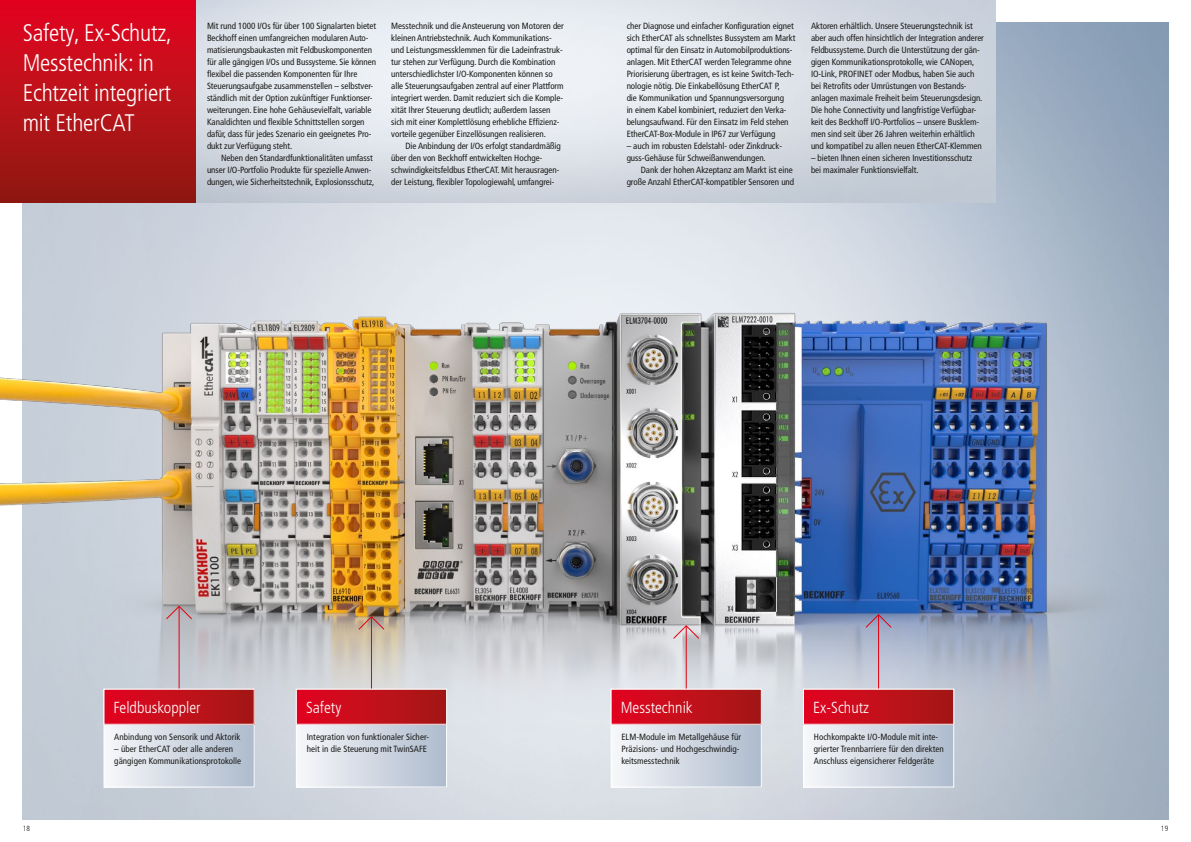
<style>
.page{position:relative;width:1191px;height:842px;background:#fff}
.page>*{position:absolute;margin:0;border:0;box-sizing:border-box;transform-origin:0 0}
.t1{font:300 condensed 24px/30px "Frutiger LT Pro";letter-spacing:-.01em;color:#fff}
.t2{font:300 condensed 16px "Frutiger LT Pro";color:#fff}
.t3{font:condensed 9px/12px "Frutiger LT Pro";letter-spacing:-.005em;color:#1a1a18}
.t4{font:300 condensed 7.5px "Frutiger LT Pro";color:#1a1a18}
</style>
<div class="page">
<img style="left:0;top:23px;width:1168px;height:796px">
<hr style="left:179px;top:607px;width:1px;height:91px;background:#e3000f">
<svg style="left:165px;top:605px;width:28px;height:15px"></svg>
<hr style="left:371px;top:617px;width:1px;height:81px;background:#e3000f">
<svg style="left:357px;top:615px;width:28px;height:16px"></svg>
<hr style="left:685px;top:626px;width:1px;height:82px;background:#e3000f">
<svg style="left:672px;top:624px;width:28px;height:16px"></svg>
<hr style="left:878px;top:615px;width:1px;height:81px;background:#e3000f">
<svg style="left:864px;top:613px;width:28px;height:16px"></svg>
<img style="left:196px;top:0;width:799px;height:203px">
<div style="left:611px;top:689px;width:150px;height:98px;background:linear-gradient(to right,#f7f7fa,#aebccd)"></div>
<div style="left:610px;top:689px;width:152px;height:98px;border:1px solid #fff"></div>
<div style="left:611px;top:689px;width:150px;height:35px;background:linear-gradient(to right,#e30420,#a31915)"></div>
<div style="left:610px;top:689px;width:152px;height:36px;border:1px solid #fff"></div>
<div style="left:803px;top:689px;width:150px;height:98px;background:linear-gradient(to right,#f7f8fa,#aebccd)"></div>
<div style="left:803px;top:689px;width:151px;height:98px;border:1px solid #fff"></div>
<div style="left:803px;top:689px;width:150px;height:35px;background:linear-gradient(to right,#e30420,#a31916)"></div>
<div style="left:803px;top:689px;width:151px;height:36px;border:1px solid #fff"></div>
<div style="left:296px;top:689px;width:150px;height:98px;background:linear-gradient(to right,#f7f8fa,#aebccd)"></div>
<div style="left:296px;top:689px;width:151px;height:98px;border:1px solid #fff"></div>
<div style="left:296px;top:689px;width:150px;height:35px;background:linear-gradient(to right,#e30420,#a31915)"></div>
<div style="left:296px;top:689px;width:151px;height:36px;border:1px solid #fff"></div>
<div style="left:104px;top:689px;width:150px;height:98px;background:linear-gradient(to right,#f7f7fa,#aebccd)"></div>
<div style="left:103px;top:689px;width:152px;height:98px;border:1px solid #fff"></div>
<div style="left:104px;top:689px;width:150px;height:35px;background:linear-gradient(to right,#e30420,#a31915)"></div>
<div style="left:103px;top:689px;width:152px;height:36px;border:1px solid #fff"></div>
<div style="left:0;top:0;width:196px;height:203px;background:linear-gradient(to bottom,#e50520,#8e1b11)"></div>
<h1 class="t1" style="left:23px;top:18px;width:151px">Safety, Ex-Schutz,<br>Messtechnik: in<br>Echtzeit integriert mit EtherCAT</h1>
<p class="t3" style="left:207px;top:20px;width:171px">Mit rund 1000 I/Os für über 100 Signalarten bietet Beckhoff einen umfangreichen modularen Auto&shy;matisierungsbaukasten mit Feldbuskomponenten für alle gängigen I/Os und Bussysteme. Sie können flexibel die passenden Komponenten für Ihre Steuerungsaufgabe zusammenstellen – selbstver&shy;ständlich mit der Option zukünftiger Funktionser&shy;weiterungen. Eine hohe Gehäusevielfalt, variable Kanaldichten und flexible Schnittstellen sorgen dafür, dass für jedes Szenario ein geeignetes Pro&shy;dukt zur Verfügung steht.</p>
<p class="t3" style="left:207px;top:152px;width:169px;text-indent:14px">Neben den Standardfunktionalitäten umfasst unser I/O-Portfolio Produkte für spezielle Anwen&shy;dungen, wie Sicherheitstechnik, Explosionsschutz,</p>
<p class="t3" style="left:391px;top:20px;width:174px">Messtechnik und die Ansteuerung von Motoren der kleinen Antriebstechnik. Auch Kommunikations&shy;und Leistungsmessklemmen für die Ladeinfrastruk&shy;tur stehen zur Verfügung. Durch die Kombination unterschiedlichster I/O-Komponenten können so alle Steuerungsaufgaben zentral auf einer Plattform integriert werden. Damit reduziert sich die Komple&shy;xität Ihrer Steuerung deutlich; außerdem lassen sich mit einer Komplettlösung erhebliche Effizienz&shy;vorteile gegenüber Einzellösungen realisieren.</p>
<p class="t3" style="left:391px;top:140px;width:171px;text-indent:14px">Die Anbindung der I/Os erfolgt standardmäßig über den von Beckhoff entwickelten Hochge&shy;schwindigkeitsfeldbus EtherCAT. Mit herausragen&shy;der Leistung, flexibler Topologiewahl, umfangrei-</p>
<p class="t3" style="left:626px;top:20px;width:170px">cher Diagnose und einfacher Konfiguration eignet sich EtherCAT als schnellstes Bussystem am Markt optimal für den Einsatz in Automobilproduktions&shy;anlagen. Mit EtherCAT werden Telegramme ohne Priorisierung übertragen, es ist keine Switch-Tech&shy;nologie nötig. Die Einkabellösung EtherCAT P,<br>die Kommunikation und Spannungsversorgung<br>in einem Kabel kombiniert, reduziert den Verka&shy;belungsaufwand. Für den Einsatz im Feld stehen EtherCAT-Box-Module in IP67 zur Verfügung</p>
<p class="t3" style="left:626px;top:140px;width:157px">– auch im robusten Edelstahl- oder Zinkdruck&shy;guss-Gehäuse für Schweißanwendungen.</p>
<p class="t3" style="left:626px;top:164px;width:169px;text-align:right">Dank der hohen Akzeptanz am Markt ist eine große Anzahl EtherCAT-kompatibler Sensoren und</p>
<p class="t3" style="left:811px;top:20px;width:174px">Aktoren erhältlich. Unsere Steuerungstechnik ist aber auch offen hinsichtlich der Integration anderer Feldbussysteme. Durch die Unterstützung der gän&shy;gigen Kommunikationsprotokolle, wie CANopen, IO-Link, PROFINET oder Modbus, haben Sie auch bei Retrofits oder Umrüstungen von Bestands&shy;anlagen maximale Freiheit beim Steuerungsdesign.<br>Die hohe Connectivity und langfristige Verfügbar&shy;keit des Beckhoff I/O-Portfolios – unsere Busklem&shy;men sind seit über 26 Jahren weiterhin erhältlich und kompatibel zu allen neuen EtherCAT-Klemmen</p>
<p class="t3" style="left:811px;top:152px;width:163px">– bieten Ihnen einen sicheren Investitionsschutz bei maximaler Funktionsvielfalt.</p>
<h2 class="t2" style="left:114px;top:698px;width:89px">Feldbuskoppler</h2>
<p class="t3" style="left:114px;top:731px;width:128px">Anbindung von Sensorik und Aktorik</p>
<p class="t3" style="left:114px;top:743px;width:128px">– über EtherCAT oder alle anderen gängigen Kommunikationsprotokolle</p>
<h2 class="t2" style="left:306px;top:698px;width:37px">Safety</h2>
<p class="t3" style="left:307px;top:731px;width:124px">Integration von funktionaler Sicher&shy;heit in die Steuerung mit TwinSAFE</p>
<h2 class="t2" style="left:621px;top:698px;width:73px">Messtechnik</h2>
<p class="t3" style="left:621px;top:731px;width:121px">ELM-Module im Metallgehäuse für<br>Präzisions- und Hochgeschwindig&shy;keitsmesstechnik</p>
<h2 class="t2" style="left:813px;top:698px;width:57px">Ex-Schutz</h2>
<p class="t3" style="left:814px;top:731px;width:132px">Hochkompakte I/O-Module mit inte-- grierter Trennbarriere für den direkten<br>Anschluss eigensicherer Feldgeräte</p>
<p class="t4" style="left:23px;top:824px;width:9px">18</p>
<p class="t4" style="left:1161px;top:824px;width:9px">19</p>
</div>
